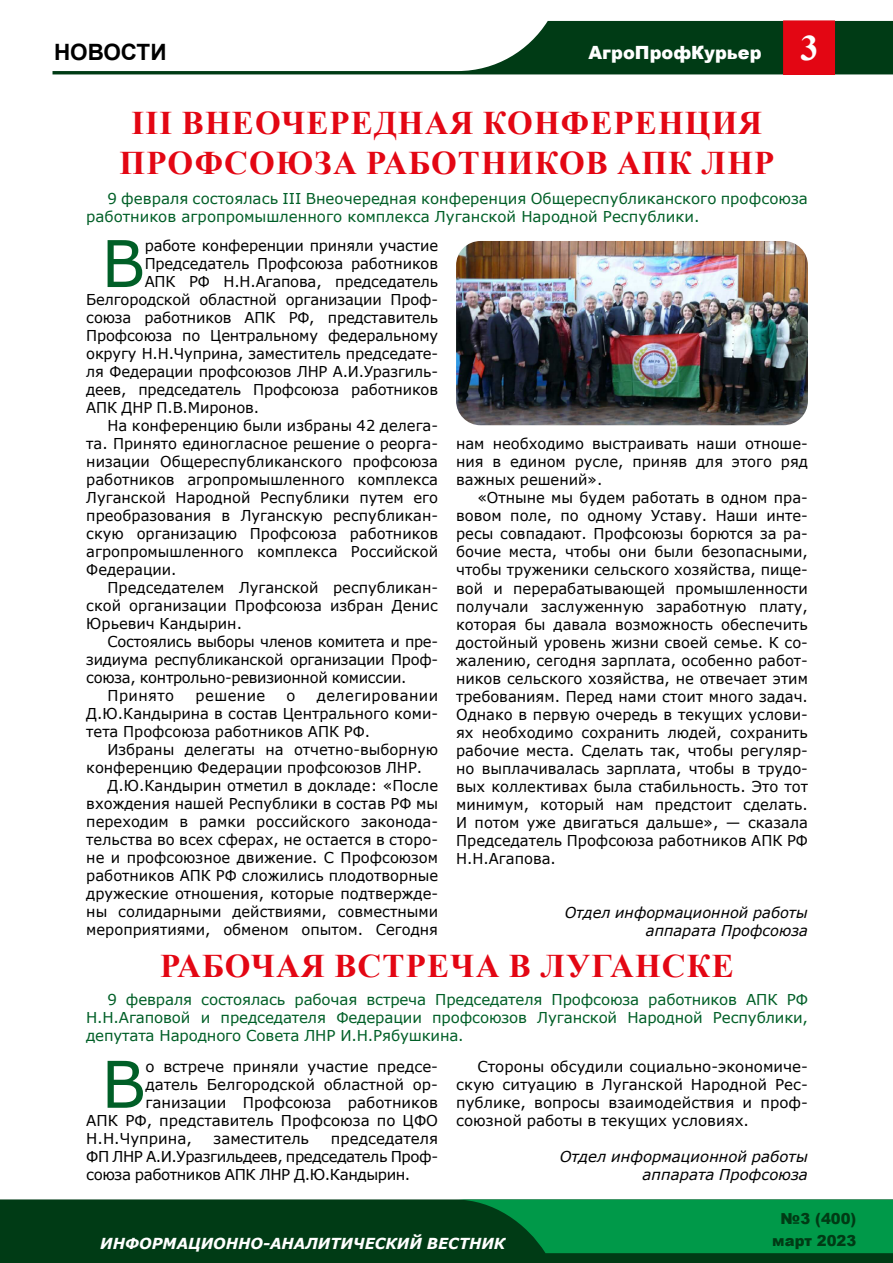
<style>
.page{position:relative;width:893px;height:1263px;background:#fff}
.page>*{position:absolute;margin:0;border:0;box-sizing:border-box;transform-origin:0 0}
.t1{font:64.5px "Verdana";color:#005f27}
.t2{font:700 36px "Times New Roman";color:#fff}
.t3{font:700 33px/39.6px "Times New Roman";letter-spacing:.035em;color:#e30613;text-align:center}
.t4{font:700 22.5px "Arial";color:#000}
.t5{font:900 18.15px "Arial";color:#fff}
.t6{font:italic 700 15.15px "Verdana";color:#fff}
.t7{font:900 15.15px/21.5px "Arial";color:#003b15;text-align:center}
.t8{font:15px/18px "Verdana";color:#000;text-align:justify}
.t9{font:15px/18px "Verdana";color:#005f27}
.t10{font:15px "Verdana";letter-spacing:-.02em;color:#000}
.t11{font:italic 15px/18px "Verdana";color:#000;text-align:right}
.t12{font:15px "Verdana";letter-spacing:.03em;color:#000}
</style>
<div class="page">
<svg style="left:53px;top:21px;width:840px;height:53px"></svg>
<div style="left:784px;top:21px;width:50px;height:53px;background:#e30613"></div>
<div style="left:783px;top:21px;width:52px;height:54px;border:1px solid #e30613"></div>
<div style="left:0;top:1199px;width:893px;height:64px;background:#003b15"></div>
<svg style="left:455px;top:1199px;width:438px;height:54px;background:#018b42"></svg>
<img style="left:456px;top:241px;width:352px;height:184px">
<h3 class="t4" style="left:54px;top:36px;width:114px">НОВОСТИ</h3>
<h2 class="t2" style="left:800px;top:22px;width:19px">3</h2>
<p class="t5" style="left:588px;top:39px;width:175px">АгроПрофКурьер</p>
<h3 class="t3" style="left:120px;top:102px;width:656px">III ВНЕОЧЕРЕДНАЯ КОНФЕРЕНЦИЯ<br>ПРОФСОЮЗА РАБОТНИКОВ АПК ЛНР</h3>
<p class="t9" style="left:86px;top:190px;width:723px;text-indent:21px">9 февраля состоялась III Внеочередная конференция Общереспубликанского профсоюза работников агропромышленного комплекса Луганской Народной Республики.</p>
<h1 class="t1" style="left:101px;top:219px;width:45px">В</h1>
<p class="t8" style="left:145px;top:236px;width:295px">работе конференции приняли участие</p>
<p class="t8" style="left:145px;top:254px;width:295px">Председатель Профсоюза работников</p>
<p class="t8" style="left:145px;top:272px;width:295px">АПК РФ Н.Н.Агапова, председатель</p>
<p class="t8" style="left:86px;top:290px;width:353px">Белгородской областной организации Проф-</p>
<p class="t8" style="left:86px;top:308px;width:353px">союза работников АПК РФ, представитель</p>
<p class="t8" style="left:86px;top:326px;width:353px">Профсоюза по Центральному федеральному</p>
<p class="t8" style="left:86px;top:344px;width:353px">округу Н.Н.Чуприна, заместитель председате-</p>
<p class="t8" style="left:86px;top:362px;width:353px">ля Федерации профсоюзов ЛНР А.И.Уразгиль-</p>
<p class="t8" style="left:86px;top:380px;width:353px">деев, председатель Профсоюза работников</p>
<p class="t8" style="left:86px;top:398px;width:174px">АПК ДНР П.В.Миронов.</p>
<p class="t8" style="left:108px;top:416px;width:332px">На конференцию были избраны 42 делега-</p>
<p class="t8" style="left:86px;top:434px;width:353px">та. Принято единогласное решение о реорга-</p>
<p class="t8" style="left:86px;top:452px;width:353px">низации Общереспубликанского профсоюза</p>
<p class="t8" style="left:86px;top:470px;width:353px">работников агропромышленного комплекса</p>
<p class="t8" style="left:86px;top:488px;width:353px">Луганской Народной Республики путем его</p>
<p class="t8" style="left:86px;top:506px;width:353px">преобразования в Луганскую республикан-</p>
<p class="t8" style="left:86px;top:524px;width:353px">скую организацию Профсоюза работников</p>
<p class="t8" style="left:86px;top:542px;width:353px">агропромышленного комплекса Российской</p>
<p class="t8" style="left:86px;top:560px;width:92px">Федерации.</p>
<p class="t8" style="left:108px;top:578px;width:332px">Председателем Луганской республикан-</p>
<p class="t8" style="left:86px;top:596px;width:353px">ской организации Профсоюза избран Денис</p>
<p class="t8" style="left:86px;top:614px;width:157px">Юрьевич Кандырин.</p>
<p class="t10" style="left:108px;top:631px;width:332px">Состоялись выборы членов комитета и пре-</p>
<p class="t10" style="left:86px;top:649px;width:353px">зидиума республиканской организации Проф-</p>
<p class="t10" style="left:86px;top:667px;width:322px">союза, контрольно-ревизионной комиссии.</p>
<p class="t12" style="left:108px;top:685px;width:68px">Принято</p>
<p class="t12" style="left:196px;top:685px;width:71px">решение</p>
<p class="t8" style="left:287px;top:686px;width:10px">о</p>
<p class="t8" style="left:86px;top:686px;width:353px;text-indent:231px">делегировании Д.Ю.Кандырина в состав Центрального коми&shy;тета Профсоюза работников АПК РФ.</p>
<p class="t8" style="left:86px;top:740px;width:353px;text-indent:21px">Избраны делегаты на отчетно-выборную конференцию Федерации профсоюзов ЛНР.</p>
<p class="t8" style="left:86px;top:776px;width:353px;text-indent:21px">Д.Ю.Кандырин отметил в докладе: «После вхождения нашей Республики в состав РФ мы переходим в рамки российского законода&shy;тельства во всех сферах, не остается в сторо&shy;не и профсоюзное движение. С Профсоюзом работников АПК РФ сложились плодотворные дружеские отношения, которые подтвержде&shy;ны солидарными действиями, совместными мероприятиями, обменом опытом. Сегодня</p>
<p class="t8" style="left:456px;top:435px;width:353px">нам необходимо выстраивать наши отноше&shy;ния в едином русле, приняв для этого ряд важных решений».</p>
<p class="t8" style="left:456px;top:489px;width:353px;text-indent:21px">«Отныне мы будем работать в одном пра&shy;вовом поле, по одному Уставу. Наши инте&shy;ресы совпадают. Профсоюзы борются за ра&shy;бочие места, чтобы они были безопасными, чтобы труженики сельского хозяйства, пище&shy;вой и перерабатывающей промышленности получали заслуженную заработную плату, которая бы давала возможность обеспечить достойный уровень жизни своей семье. К со&shy;жалению, сегодня зарплата, особенно работ&shy;ников сельского хозяйства, не отвечает этим требованиям. Перед нами стоит много задач.<br>Однако в первую очередь в текущих услови&shy;ях необходимо сохранить людей, сохранить рабочие места. Сделать так, чтобы регуляр&shy;но выплачивалась зарплата, чтобы в трудо&shy;вых коллективах была стабильность. Это тот минимум, который нам предстоит сделать.<br>И потом уже двигаться дальше», — сказала Председатель Профсоюза работников АПК РФ Н.Н.Агапова.</p>
<p class="t11" style="left:565px;top:903px;width:245px">Отдел информационной работы аппарата Профсоюза</p>
<h3 class="t3" style="left:160px;top:945px;width:575px">РАБОЧАЯ ВСТРЕЧА В ЛУГАНСКЕ</h3>
<p class="t9" style="left:86px;top:990px;width:723px;text-align:justify;text-indent:21px">9 февраля состоялась рабочая встреча Председателя Профсоюза работников АПК РФ Н.Н.Агаповой и председателя Федерации профсоюзов Луганской Народной Республики, депутата Народного Совета ЛНР И.Н.Рябушкина.</p>
<h1 class="t1" style="left:101px;top:1040px;width:46px">В</h1>
<p class="t8" style="left:145px;top:1057px;width:294px">о встрече приняли участие предсе-</p>
<p class="t8" style="left:145px;top:1075px;width:294px">датель Белгородской областной ор-</p>
<p class="t8" style="left:145px;top:1093px;width:294px">ганизации Профсоюза работников</p>
<p class="t8" style="left:86px;top:1111px;width:353px">АПК РФ, представитель Профсоюза по ЦФО</p>
<p class="t8" style="left:86px;top:1129px;width:107px">Н.Н.Чуприна,</p>
<p class="t8" style="left:214px;top:1129px;width:97px">заместитель</p>
<p class="t8" style="left:86px;top:1129px;width:353px;text-indent:245px">председателя ФП ЛНР А.И.Уразгильдеев, председатель Проф&shy;союза работников АПК ЛНР Д.Ю.Кандырин.</p>
<p class="t8" style="left:456px;top:1057px;width:353px;text-indent:21px">Стороны обсудили социально-экономиче&shy;скую ситуацию в Луганской Народной Рес&shy;публике, вопросы взаимодействия и проф&shy;союзной работы в текущих условиях.</p>
<p class="t11" style="left:560px;top:1147px;width:250px">Отдел информационной работы аппарата Профсоюза</p>
<p class="t6" style="left:100px;top:1233px;width:407px">ИНФОРМАЦИОННО-АНАЛИТИЧЕСКИЙ ВЕСТНИК</p>
<p class="t7" style="left:772px;top:1208px;width:86px">№3 (400) март 2023</p>
</div>
